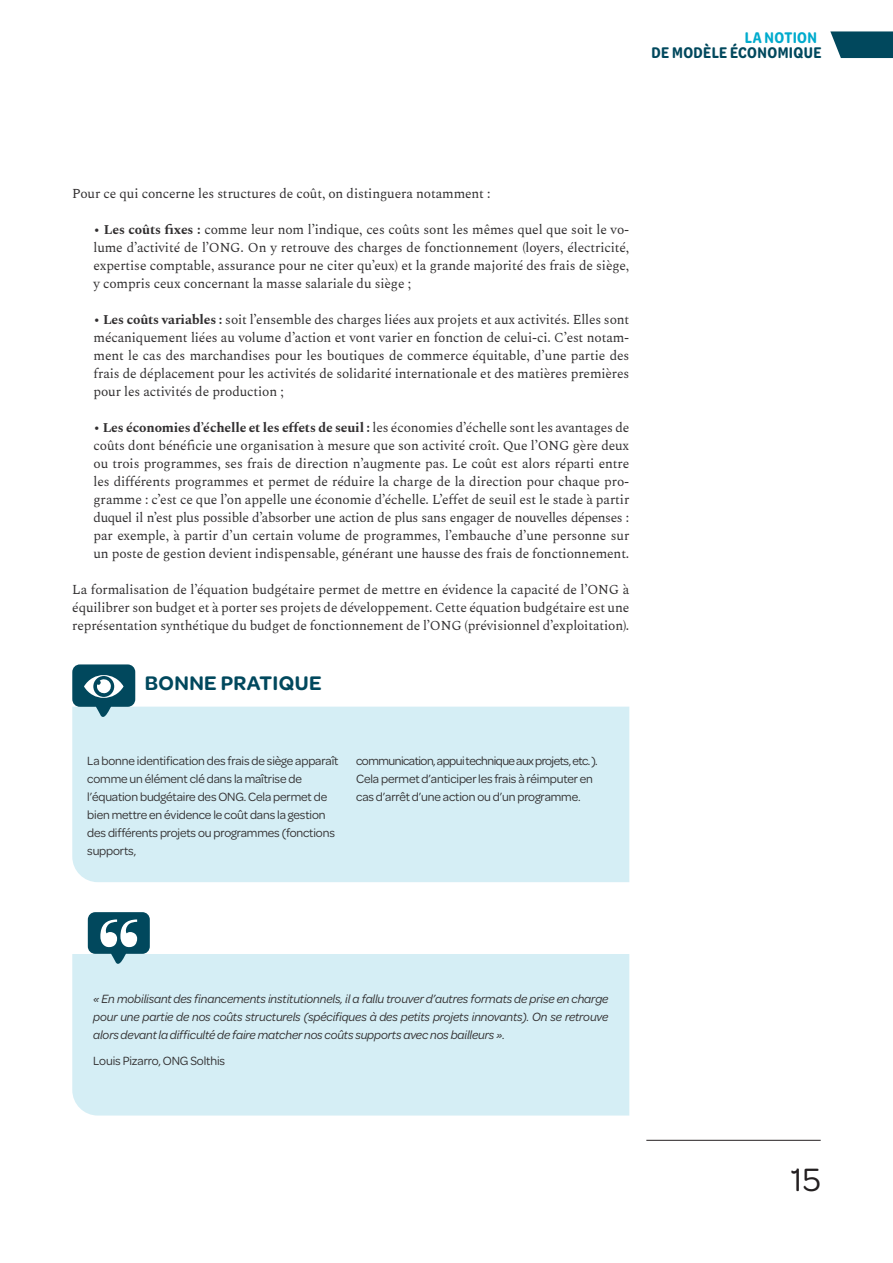
<style>
.page{position:relative;width:893px;height:1263px;background:#fff}
.page>*{position:absolute;margin:0;border:0;box-sizing:border-box;transform-origin:0 0}
.t1{font:34.5px "Omnes";color:#231f20}
.t2{font:600 21px "Omnes";letter-spacing:.02em;color:#01485d}
.t3{font:600 16.5px "Omnes Cond";letter-spacing:.025em;color:#01485d}
.t4{font:600 16.5px "Omnes Cond";letter-spacing:.025em;color:#00abcd}
.t5{font:13.5px/18px "Spectral";letter-spacing:-.01em;color:#312f30;text-align:justify}
.t6{font:12.75px/18px "Omnes";letter-spacing:-.01em;color:#312f30}
.t7{font:italic 12.75px/18px "Omnes";letter-spacing:-.01em;color:#312f30;text-align:justify}
.s1{font-weight:700}
</style>
<div class="page">
<hr style="left:646px;top:1140px;width:175px;height:1px;background:#231f20">
<svg style="left:830px;top:31px;width:63px;height:27px;background:#1b5b6d"></svg>
<div style="left:72px;top:707px;width:557px;height:175px;background:#d5eef5"></div>
<svg style="left:72px;top:664px;width:63px;height:53px;background:#4b808f"></svg>
<div style="left:72px;top:954px;width:557px;height:161px;background:#d5eef5"></div>
<svg style="left:88px;top:912px;width:62px;height:52px"></svg>
<p class="t4" style="left:745px;top:26px;width:74px">LA NOTION</p>
<p class="t3" style="left:651px;top:41px;width:172px">DE MODÈLE ÉCONOMIQUE</p>
<p class="t5" style="left:72px;top:184px;width:420px">Pour ce qui concerne les structures de coût, on distinguera notamment :</p>
<p class="t5" style="left:94px;top:220px;width:537px"><span class="s1">• Les coûts fixes :</span> comme leur nom l’indique, ces coûts sont les mêmes quel que soit le vo&shy;lume d’activité de l’ONG. On y retrouve des charges de fonctionnement (loyers, électricité, expertise comptable, assurance pour ne citer qu’eux) et la grande majorité des frais de siège, y compris ceux concernant la masse salariale du siège ;</p>
<p class="t5" style="left:94px;top:310px;width:537px"><span class="s1">• Les coûts variables :</span> soit l’ensemble des charges liées aux projets et aux activités. Elles sont mécaniquement liées au volume d’action et vont varier en fonction de celui-ci. C’est notam&shy;ment le cas des marchandises pour les boutiques de commerce équitable, d’une partie des frais de déplacement pour les activités de solidarité internationale et des matières premières pour les activités de production ;</p>
<p class="t5" style="left:94px;top:418px;width:537px"><span class="s1">• Les économies d’échelle et les effets de seuil :</span> les économies d’échelle sont les avantages de coûts dont bénéficie une organisation à mesure que son activité croît. Que l’ONG gère deux ou trois programmes, ses frais de direction n’augmente pas. Le coût est alors réparti entre les différents programmes et permet de réduire la charge de la direction pour chaque pro&shy;gramme : c’est ce que l’on appelle une économie d’échelle. L’effet de seuil est le stade à partir duquel il n’est plus possible d’absorber une action de plus sans engager de nouvelles dépenses : par exemple, à partir d’un certain volume de programmes, l’embauche d’une personne sur un poste de gestion devient indispensable, générant une hausse des frais de fonctionnement.</p>
<p class="t5" style="left:72px;top:580px;width:559px">La formalisation de l’équation budgétaire permet de mettre en évidence la capacité de l’ONG à équilibrer son budget et à porter ses projets de développement. Cette équation budgétaire est une représentation synthétique du budget de fonctionnement de l’ONG (prévisionnel d’exploitation).</p>
<h2 class="t2" style="left:145px;top:669px;width:178px">BONNE PRATIQUE</h2>
<p class="t6" style="left:87px;top:751px;width:253px">La bonne identification des frais de siège apparaît comme un élément clé dans la maîtrise de l’équation budgétaire des ONG. Cela permet de bien mettre en évidence le coût dans la gestion des différents projets ou programmes (fonctions supports,</p>
<p class="t6" style="left:356px;top:751px;width:243px">communication, appui technique aux projets, etc. ).<br>Cela permet d’anticiper les frais à réimputer en cas d’arrêt d’une action ou d’un programme.</p>
<p class="t7" style="left:93px;top:989px;width:517px">« En mobilisant des financements institutionnels, il a fallu trouver d’autres formats de prise en charge pour une partie de nos coûts structurels (spécifiques à des petits projets innovants). On se retrouve alors devant la difficulté de faire matcher nos coûts supports avec nos bailleurs ».</p>
<p class="t6" style="left:93px;top:1051px;width:133px">Louis Pizarro, ONG Solthis</p>
<h1 class="t1" style="left:791px;top:1156px;width:31px">15</h1>
</div>
